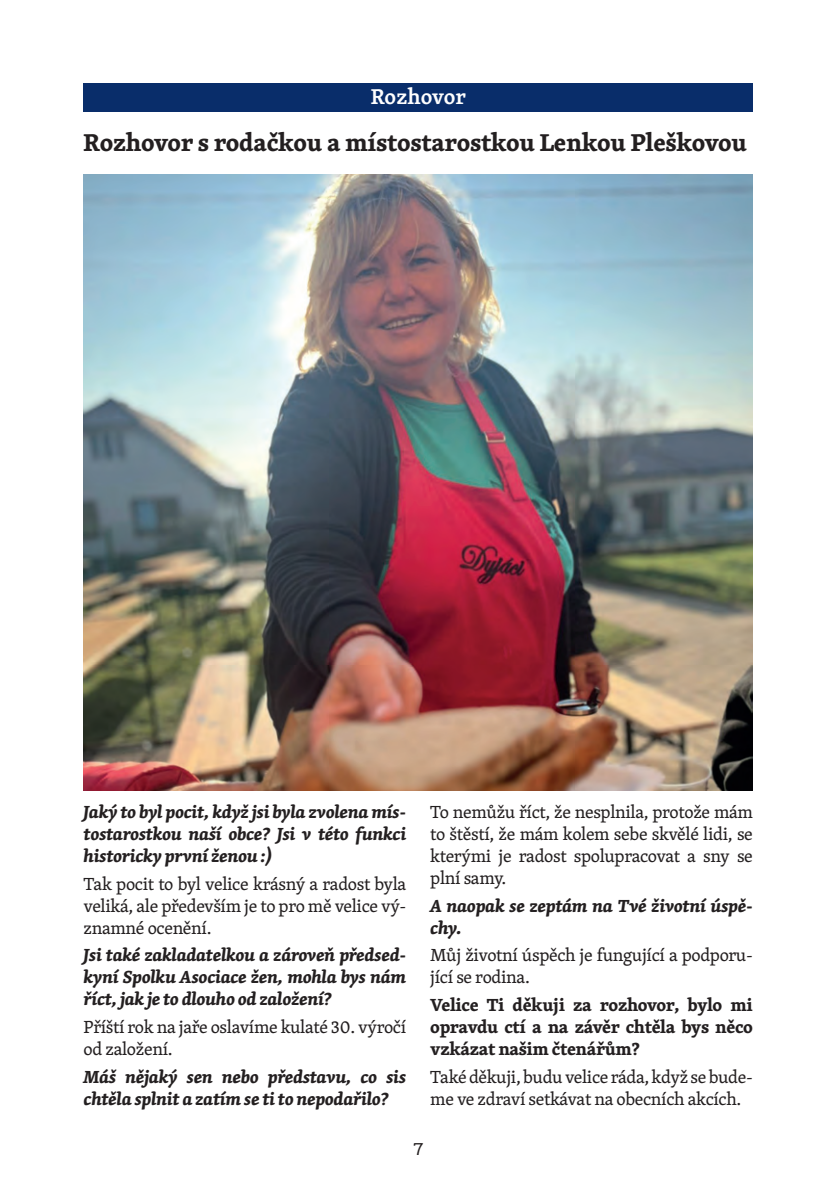
<style>
.page{position:relative;width:839px;height:1192px;background:#fff}
.page>*{position:absolute;margin:0;border:0;box-sizing:border-box;transform-origin:0 0}
.t1{font:700 25px "Skolar Latin";letter-spacing:-.01em;color:#231f20}
.t2{font:600 22px "Skolar PE";color:#fff}
.t3{font:20px "Podkova";color:#231f20}
.t4{font:18px/22px "Skolar Latin";letter-spacing:-.02em;color:#231f20}
.t5{font:italic 700 18px/22px "Skolar Latin";letter-spacing:-.02em;color:#231f20;text-align:justify}
.t6{font:700 18px/22px "Skolar Latin";letter-spacing:-.02em;color:#231f20;text-align:justify}
</style>
<div class="page">
<div style="left:84px;top:84px;width:669px;height:28px;background:#092d6a"></div>
<img style="left:84px;top:174px;width:669px;height:616px">
<p class="t2" style="left:371px;top:80px;width:96px">Rozhovor</p>
<h1 class="t1" style="left:84px;top:122px;width:665px">Rozhovor s rodačkou a místostarostkou Lenkou Pleškovou</h1>
<p class="t5" style="left:84px;top:799px;width:324px">Jaký to byl pocit, když jsi byla zvolena mís&shy;tostarostkou naší obce? Jsi v této funkci historicky první ženou :)</p>
<p class="t4" style="left:84px;top:871px;width:324px;text-align:justify">Tak pocit to byl velice krásný a radost byla veliká, ale především je to pro mě velice vý&shy;znamné ocenění.</p>
<p class="t5" style="left:84px;top:942px;width:324px">Jsi také zakladatelkou a zároveň předsed&shy;kyní Spolku Asociace žen, mohla bys nám říct, jak je to dlouho od založení?</p>
<p class="t4" style="left:84px;top:1015px;width:324px">Příští rok na jaře oslavíme kulaté 30. výročí od založení.</p>
<p class="t5" style="left:84px;top:1064px;width:324px">Máš nějaký sen nebo představu, co sis chtěla splnit a zatím se ti to nepodařilo?</p>
<p class="t4" style="left:430px;top:800px;width:324px;text-align:justify">To nemůžu říct, že nesplnila, protože mám to štěstí, že mám kolem sebe skvělé lidi, se kterými je radost spolupracovat a sny se plní samy.</p>
<p class="t5" style="left:430px;top:893px;width:324px">A naopak se zeptám na Tvé životní úspě&shy;chy.</p>
<p class="t4" style="left:430px;top:943px;width:324px">Můj životní úspěch je fungující a podporu&shy;jící se rodina.</p>
<p class="t6" style="left:430px;top:992px;width:324px">Velice Ti děkuji za rozhovor, bylo mi opravdu ctí a na závěr chtěla bys něco vzkázat našim čtenářům?</p>
<p class="t4" style="left:430px;top:1064px;width:324px">Také děkuji, budu velice ráda, když se bude&shy;me ve zdraví setkávat na obecních akcích.</p>
<p class="t3" style="left:413px;top:1134px;width:12px">7</p>
</div>
